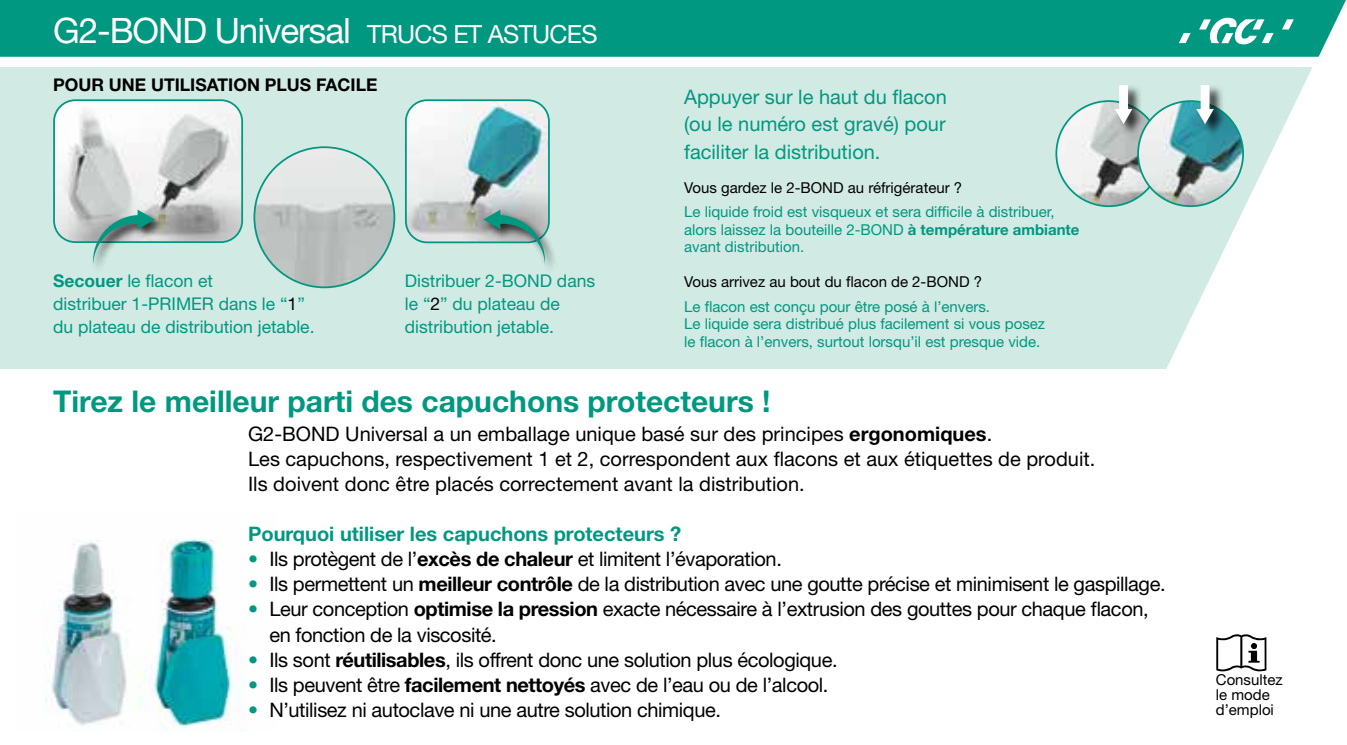
<style>
.page{position:relative;width:1347px;height:745px;background:#fff}
.page>*{position:absolute;margin:0;border:0;box-sizing:border-box;transform-origin:0 0}
.t1{font:35px "Helvetica Neue LT Std";letter-spacing:-.03em;color:#fff}
.t2{font:700 30px "Helvetica Neue LT Std";color:#009880}
.t3{font:20px/25px "Helvetica Neue LT Std";letter-spacing:-.02em;color:#000}
.t4{font:20px/25px "Helvetica Neue LT Std";color:#000}
.t5{font:20px/27.5px "Helvetica Neue LT Std";color:#009880;text-align:justify}
.t6{font:700 20px "Helvetica Neue LT Std";color:#009880}
.t7{font:17.5px/22.5px "Helvetica Neue LT Std";color:#009880}
.t8{font:700 17.5px "Helvetica Neue LT Std";color:#000}
.t9{font:15px/17.5px "Helvetica Neue LT Std";color:#009880}
.t10{font:15px/15px "Helvetica Neue LT Std";color:#000}
.s1{font-size:25px}
.s2{font-weight:700}
.s3{color:#000}
.s4{color:#009880}
</style>
<div class="page">
<div style="left:0;top:0;width:1345px;height:57px;background:#009880"></div>
<svg style="left:1282px;top:19px;width:11px;height:10px"></svg>
<svg style="left:1199px;top:18px;width:74px;height:26px"></svg>
<svg style="left:1178px;top:33px;width:12px;height:10px"></svg>
<svg style="left:0;top:67px;width:1312px;height:302px;background:#d3ebe4"></svg>
<img style="left:54px;top:100px;width:188px;height:142px">
<div style="left:53px;top:99px;width:190px;height:144px;border:2px solid #009880;border-radius:21px"></div>
<img style="left:406px;top:100px;width:143px;height:142px">
<div style="left:405px;top:99px;width:145px;height:144px;border:2px solid #009880;border-radius:21px"></div>
<img style="left:254px;top:147px;width:140px;height:140px;border-radius:70px">
<img style="left:46px;top:538px;width:200px;height:193px">
<svg style="left:1216px;top:634px;width:50px;height:37px"></svg>
<div style="left:90px;top:207px;width:77px;height:67px;background:#000;opacity:.75"></div>
<svg style="left:93px;top:209px;width:62px;height:55px;background:#98bbb4"></svg>
<div style="left:481px;top:207px;width:77px;height:67px;background:#000;opacity:.75"></div>
<svg style="left:483px;top:209px;width:62px;height:55px;background:#96b9b3"></svg>
<img style="left:1056px;top:101px;width:105px;height:105px;border-radius:52px">
<img style="left:1138px;top:101px;width:105px;height:105px;border-radius:52px">
<div style="left:1137px;top:100px;width:107px;height:107px;border:2px solid #009880;border-radius:50%"></div>
<div style="left:1114px;top:84px;width:32px;height:53px;background:#000;opacity:.75"></div>
<svg style="left:1114px;top:85px;width:18px;height:39px"></svg>
<div style="left:1196px;top:84px;width:31px;height:53px;background:#000;opacity:.75"></div>
<svg style="left:1196px;top:85px;width:17px;height:39px"></svg>
<h1 class="t1" style="left:53px;top:9px;width:546px">G2-BOND Universal <span class="s1">TRUCS ET ASTUCES</span></h1>
<p class="t8" style="left:53px;top:73px;width:326px">POUR UNE UTILISATION PLUS FACILE</p>
<p class="t7" style="left:53px;top:269px;width:263px"><span class="s2">Secouer</span> le flacon et<br>distribuer 1-PRIMER dans le “<span class="s3">1</span>” du plateau de distribution jetable.</p>
<p class="t7" style="left:405px;top:269px;width:192px">Distribuer 2-BOND dans le “<span class="s3">2</span>” du plateau de distribution jetable.</p>
<p class="t5" style="left:684px;top:82px;width:264px">Appuyer sur le haut du flacon (ou le numéro est gravé) pour faciliter la distribution.</p>
<p class="t10" style="left:684px;top:179px;width:280px">Vous gardez le 2-BOND au réfrigérateur ?</p>
<p class="t9" style="left:684px;top:203px;width:397px">Le liquide froid est visqueux et sera difficile à distribuer, alors laissez la bouteille 2-BOND <span class="s2">à température ambiante </span>avant distribution.</p>
<p class="t10" style="left:684px;top:274px;width:299px">Vous arrivez au bout du flacon de 2-BOND ?</p>
<p class="t9" style="left:684px;top:297px;width:362px">Le flacon est conçu pour être posé à l’envers.<br>Le liquide sera distribué plus facilement si vous posez le flacon à l’envers, surtout lorsqu’il est presque vide.</p>
<h2 class="t2" style="left:53px;top:382px;width:719px">Tirez le meilleur parti des capuchons protecteurs !</h2>
<p class="t4" style="left:248px;top:421px;width:848px">G2-BOND Universal a un emballage unique basé sur des principes <span class="s2">ergonomiques</span>.<br>Les capuchons, respectivement 1 et 2, correspondent aux flacons et aux étiquettes de produit.<br>Ils doivent donc être placés correctement avant la distribution.</p>
<p class="t6" style="left:248px;top:521px;width:434px">Pourquoi utiliser les capuchons protecteurs ?</p>
<p class="t3" style="left:248px;top:546px;width:535px"><span class="s4">•</span> Ils protègent de l’<span class="s2">excès de chaleur</span> et limitent l’évaporation.</p>
<p class="t3" style="left:248px;top:571px;width:919px"><span class="s4">•</span> Ils permettent un <span class="s2">meilleur contrôle</span> de la distribution avec une goutte précise et minimisent le gaspillage.</p>
<p class="t3" style="left:269px;top:596px;width:880px;text-indent:-21px"><span class="s4">•</span> Leur conception <span class="s2">optimise la pression</span> exacte nécessaire à l’extrusion des gouttes pour chaque flacon, en fonction de la viscosité.</p>
<p class="t3" style="left:248px;top:646px;width:591px"><span class="s4">•</span> Ils sont <span class="s2">réutilisables</span>, ils offrent donc une solution plus écologique.</p>
<p class="t3" style="left:248px;top:671px;width:582px"><span class="s4">•</span> Ils peuvent être <span class="s2">facilement nettoyés</span> avec de l’eau ou de l’alcool.</p>
<p class="t3" style="left:248px;top:696px;width:474px"><span class="s4">•</span> N’utilisez ni autoclave ni une autre solution chimique.</p>
<p class="t10" style="left:1215px;top:671px;width:68px">Consultez le mode d’emploi</p>
</div>
